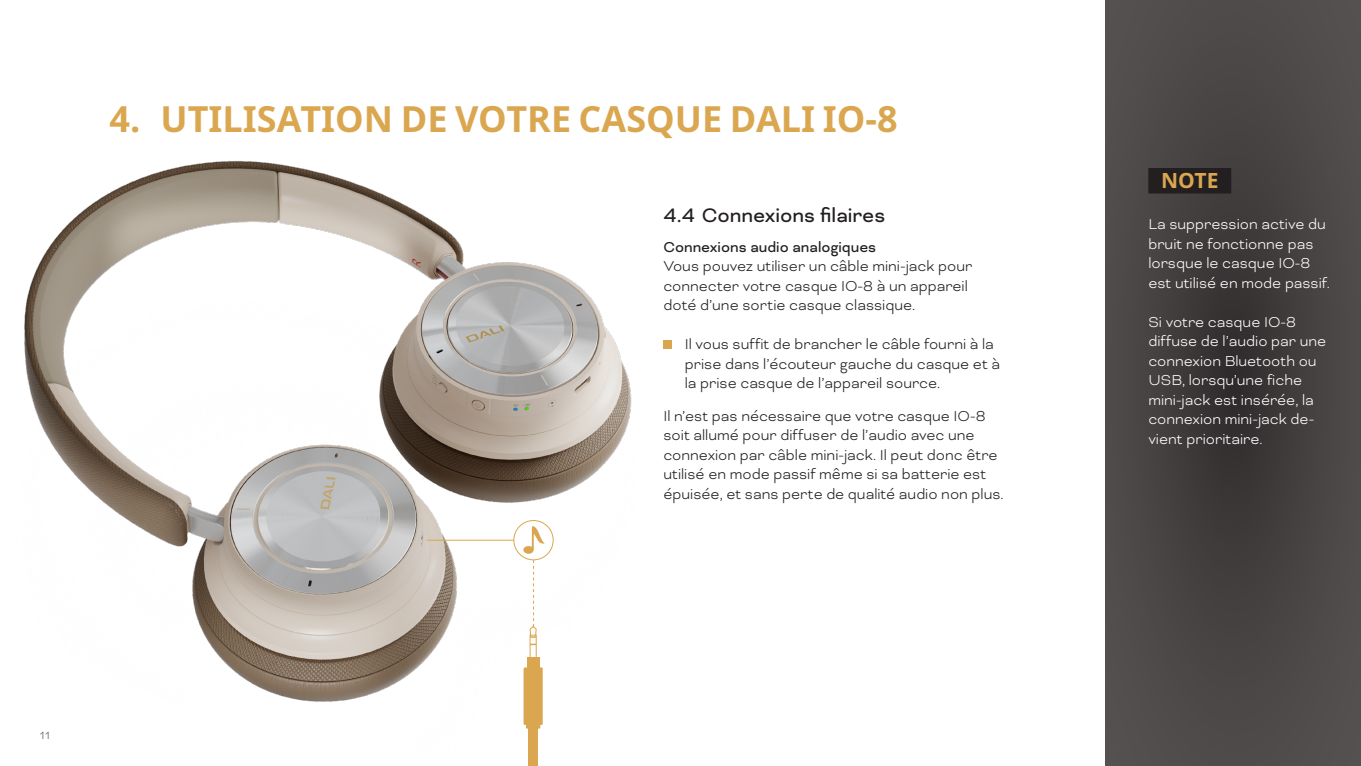
<style>
.page{position:relative;width:1361px;height:766px;background:#fff}
.page>*{position:absolute;margin:0;border:0;box-sizing:border-box;transform-origin:0 0}
.Heading_Level_1_EN_not_in_ToC{font:700 36px "Noto Sans";color:#daa750}
.Heading_Level_2{font:22.5px "Bicyclette";color:#231f20}
.Note_Heading{font:700 21px "Noto Sans";color:#daa750}
.Body{font:300 16.5px/19.5px "Bicyclette";color:#231f20}
.Note_Body{font:300 16.5px/19.5px "Bicyclette";color:#fff}
.Body_List{font:300 16.5px/19.5px "Bicyclette";color:#231f20}
.Heading_Level_3{font:16.5px "Bicyclette";color:#231f20}
.t1{font:300 12px "Bicyclette";color:#575756}
</style>
<div class="page">
<svg style="left:1106px;top:0;width:255px;height:765px;background:#484444"></svg>
<img style="left:24px;top:161px;width:608px;height:568px">
<div style="left:513px;top:520px;width:40px;height:40px;border:1px solid #daa750;border-radius:50%"></div>
<svg style="left:523px;top:526px;width:21px;height:27px"></svg>
<hr style="left:426px;top:539px;width:88px;height:1px;background:#daa750">
<div style="left:527px;top:657px;width:12px;height:12px;background:#daa750"></div>
<div style="left:526px;top:716px;width:14px;height:12px;background:#daa750"></div>
<div style="left:523px;top:667px;width:20px;height:57px;background:#daa750"></div>
<div style="left:528px;top:728px;width:10px;height:37px;background:#daa750"></div>
<div style="left:530px;top:634px;width:6px;height:26px;border:1px solid #daa750"></div>
<svg style="left:529px;top:560px;width:8px;height:77px"></svg>
<svg style="left:530px;top:643px;width:6px;height:2px"></svg>
<div style="left:1148px;top:168px;width:83px;height:25px;background:#231f20"></div>
<div style="left:663px;top:340px;width:9px;height:9px;background:#daa750"></div>
<p class="Heading_Level_1_EN_not_in_ToC" style="left:109px;top:94px;width:789px">4. UTILISATION DE VOTRE CASQUE DALI IO-8</p>
<p class="Heading_Level_2" style="left:663px;top:202px;width:223px">4.4 Connexions filaires</p>
<p class="Heading_Level_3" style="left:663px;top:237px;width:214px">Connexions audio analogiques</p>
<p class="Body" style="left:663px;top:256px;width:310px">Vous pouvez utiliser un câble mini-jack pour connecter votre casque IO-8 à un appareil doté d’une sortie casque classique.</p>
<p class="Body_List" style="left:685px;top:334px;width:317px">Il vous suffit de brancher le câble fourni à la prise dans l’écouteur gauche du casque et à la prise casque de l’appareil source.</p>
<p class="Body" style="left:663px;top:405px;width:342px">Il n’est pas nécessaire que votre casque IO-8 soit allumé pour diffuser de l’audio avec une connexion par câble mini-jack. Il peut donc être utilisé en mode passif même si sa batterie est épuisée, et sans perte de qualité audio non plus.</p>
<p class="t1" style="left:40px;top:728px;width:11px">11</p>
<p class="Note_Heading" style="left:1161px;top:166px;width:59px">NOTE</p>
<p class="Note_Body" style="left:1148px;top:214px;width:183px">La suppression active du bruit ne fonctionne pas lorsque le casque IO-8 est utilisé en mode passif.</p>
<p class="Note_Body" style="left:1148px;top:312px;width:180px">Si votre casque IO-8 diffuse de l’audio par une connexion Bluetooth ou<br>USB, lorsqu’une fiche mini-jack est insérée, la connexion mini-jack de&shy;vient prioritaire.</p>
</div>
